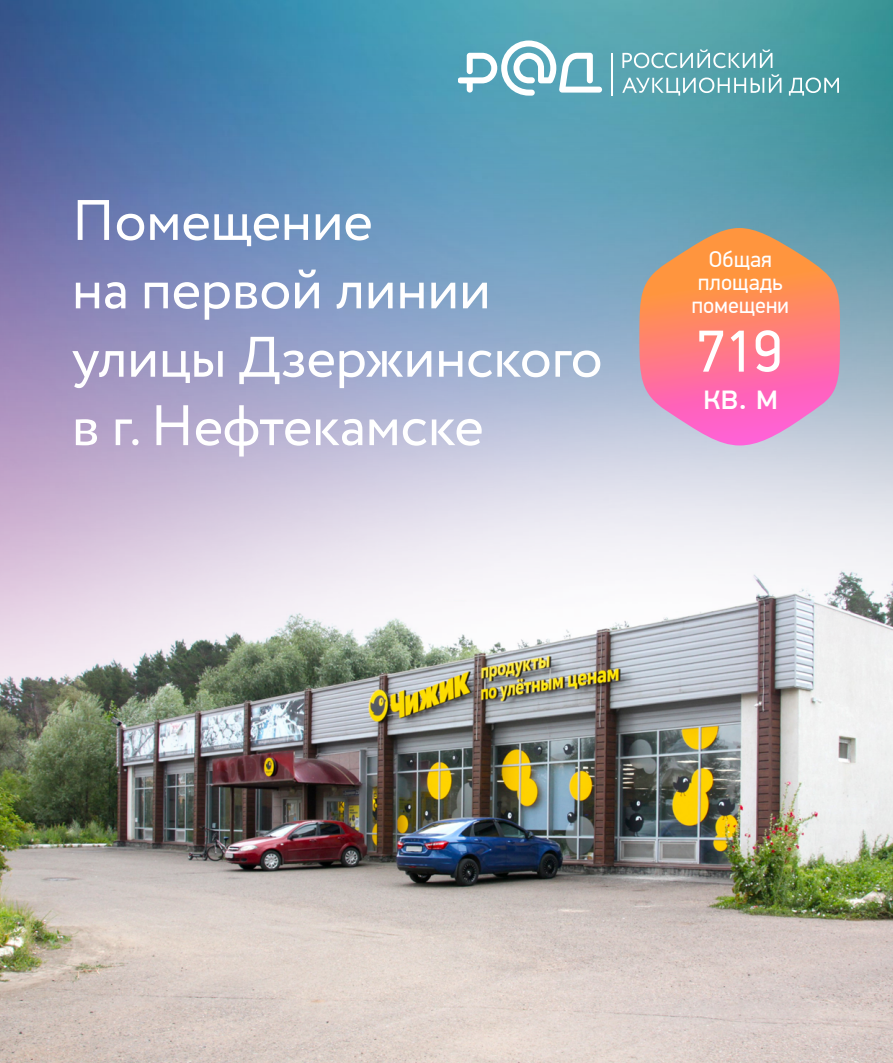
<style>
.page{position:relative;width:893px;height:1063px;background:#fff}
.page>*{position:absolute;margin:0;border:0;box-sizing:border-box;transform-origin:0 0}
.t1{font:59.55px "PF Din Display Pro";color:#fff}
.t2{font:57px/68.4px "Circe";letter-spacing:-.01em;color:#fff}
.t3{font:36.9px "PF Din Display Pro";color:#fff}
.t4{font:22.65px "PF Din Display Pro";letter-spacing:.01em;color:#fff}
</style>
<div class="page">
<img style="left:0;top:0;width:893px;height:1063px">
<svg style="left:458px;top:40px;width:144px;height:56px"></svg>
<hr style="left:611px;top:53px;width:2px;height:43px;background:#fff">
<svg style="left:622px;top:49px;width:150px;height:19px;background:#7eb9c0"></svg>
<svg style="left:622px;top:74px;width:159px;height:22px;background:#76b4bc"></svg>
<svg style="left:789px;top:78px;width:50px;height:18px"></svg>
<svg style="left:639px;top:228px;width:201px;height:217px;background:#e8888c"></svg>
<p class="t2" style="left:72px;top:188px;width:533px">Помещение<br>на первой линии улицы Дзержинского в г. Нефтекамске</p>
<p class="t4" style="left:709px;top:246px;width:65px">Общая</p>
<p class="t4" style="left:698px;top:269px;width:86px">площадь</p>
<p class="t4" style="left:692px;top:291px;width:99px">помещени</p>
<p class="t1" style="left:697px;top:316px;width:87px">719</p>
<p class="t3" style="left:703px;top:375px;width:76px">кв. м</p>
</div>
